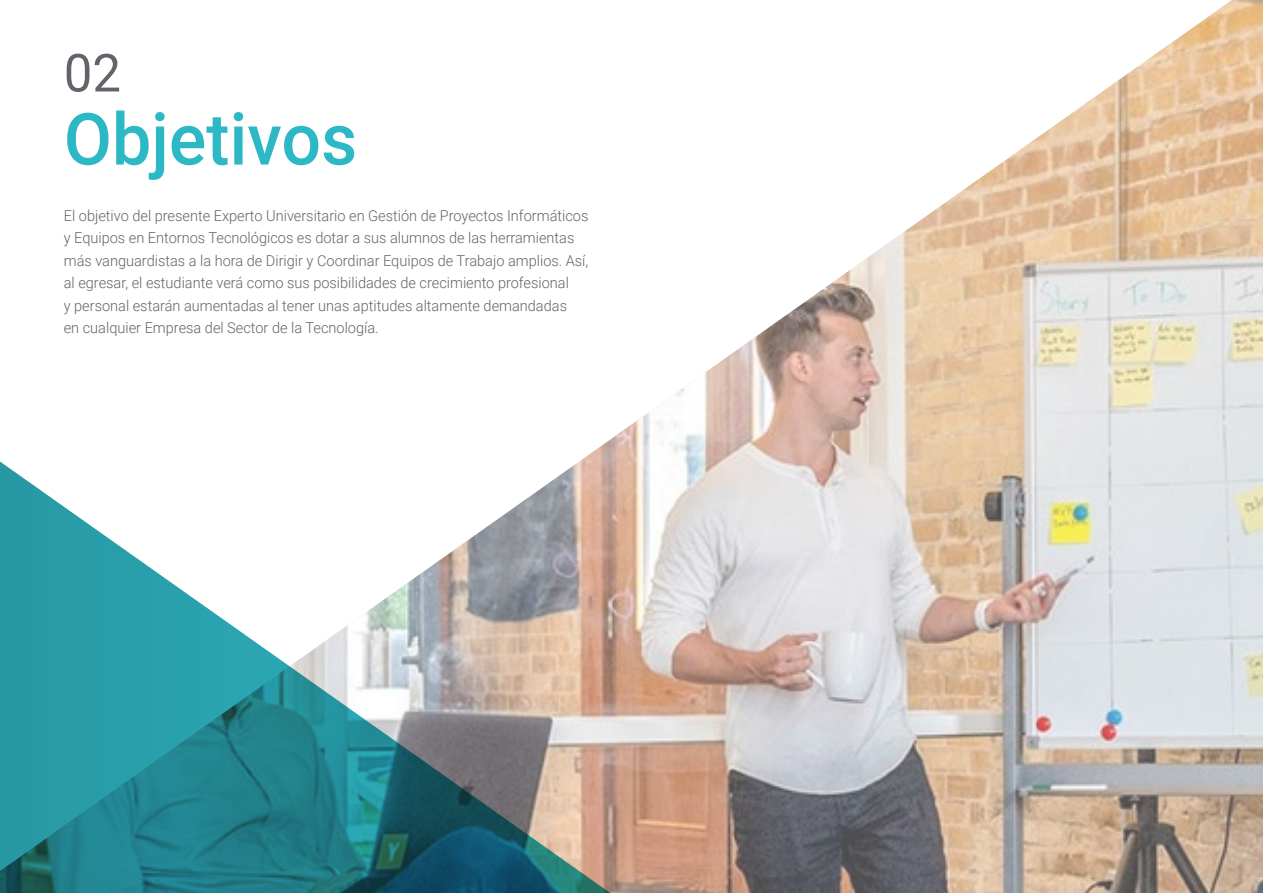
<style>
.page{position:relative;width:1263px;height:893px;background:#fff}
.page>*{position:absolute;margin:0;border:0;box-sizing:border-box;transform-origin:0 0}
.t1{font:500 72px "Roboto";color:#2db8c5}
.t2{font:52.5px "Roboto";color:#61646a}
.t3{font:300 15px/22.5px "Roboto";color:#61646a}
</style>
<div class="page">
<img style="left:601px;top:0;width:662px;height:893px">
<svg style="left:0;top:446px;width:640px;height:447px"></svg>
<h2 class="t2" style="left:64px;top:36px;width:59px">02</h2>
<h1 class="t1" style="left:64px;top:89px;width:295px">Objetivos</h1>
<p class="t3" style="left:64px;top:204px;width:526px">El objetivo del presente Experto Universitario en Gestión de Proyectos Informáticos y Equipos en Entornos Tecnológicos es dotar a sus alumnos de las herramientas más vanguardistas a la hora de Dirigir y Coordinar Equipos de Trabajo amplios. Así, al egresar, el estudiante verá como sus posibilidades de crecimiento profesional<br>y personal estarán aumentadas al tener unas aptitudes altamente demandadas<br>en cualquier Empresa del Sector de la Tecnología.</p>
</div>
